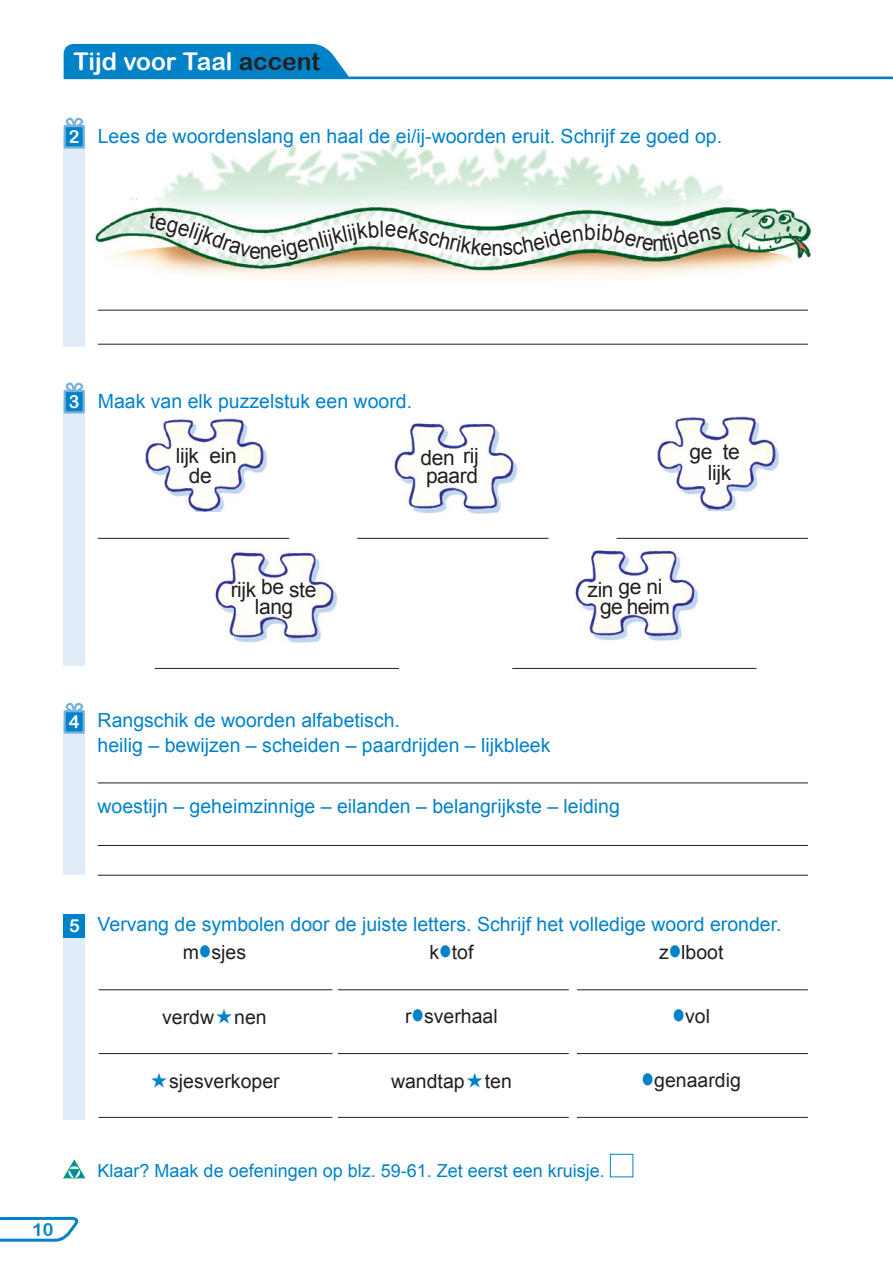
<style>
.page{position:relative;width:893px;height:1263px;background:#fff}
.page>*{position:absolute;margin:0;border:0;box-sizing:border-box;transform-origin:0 0}
.t1{font:24.45px "Arial Rounded MT Bold";color:#fff}
.t2{font:22.5px "Arial";color:#231f20;scale:.92 1}
.t3{font:21px "Arial";letter-spacing:-.02em;color:#231f20}
.t4{font:19.5px "Arial";color:#0082c8}
.t5{font:19.5px "Arial";color:#231f20}
.t6{font:18px "Arial";color:#0082c8}
.t7{font:18px "Arial Rounded MT Bold";color:#0082c8}
.t8{font:18px "Arial Rounded MT Bold";color:#fff}
.s1{color:#231f20}
.s2{font-family:"Arial Rounded MT Bold";font-size:18px;color:#fff}
.s3{color:#0082c8}
</style>
<div class="page">
<svg style="left:63px;top:43px;width:308px;height:34px;background:#2393cf"></svg>
<hr style="left:64px;top:77px;width:829px;height:2px;background:#0082c8">
<svg style="left:0;top:1216px;width:79px;height:26px"></svg>
<img style="left:215px;top:552px;width:123px;height:91px">
<img style="left:575px;top:550px;width:124px;height:91px">
<img style="left:394px;top:423px;width:124px;height:91px">
<img style="left:657px;top:416px;width:122px;height:94px">
<img style="left:145px;top:418px;width:122px;height:94px">
<img style="left:63px;top:129px;width:749px;height:159px">
<svg style="left:63px;top:117px;width:21px;height:12px"></svg>
<svg style="left:63px;top:382px;width:21px;height:12px"></svg>
<svg style="left:63px;top:702px;width:21px;height:12px"></svg>
<div style="left:64px;top:138px;width:21px;height:208px;background:#e0ecf7"></div>
<div style="left:64px;top:403px;width:21px;height:262px;background:#e0ecf7"></div>
<div style="left:64px;top:723px;width:21px;height:152px;background:#e0ecf7"></div>
<div style="left:65px;top:126px;width:19px;height:21px;background:#0082c8"></div>
<div style="left:64px;top:125px;width:21px;height:24px;border:2px solid #76b1df"></div>
<div style="left:65px;top:391px;width:19px;height:21px;background:#0082c8"></div>
<div style="left:64px;top:390px;width:21px;height:23px;border:2px solid #76b1df"></div>
<div style="left:65px;top:711px;width:19px;height:21px;background:#0082c8"></div>
<div style="left:64px;top:710px;width:21px;height:24px;border:2px solid #76b1df"></div>
<div style="left:64px;top:925px;width:21px;height:194px;background:#e0ecf7"></div>
<div style="left:64px;top:914px;width:21px;height:23px;background:#0082c8"></div>
<hr style="left:98px;top:782px;width:710px;height:1px;background:#231f20">
<hr style="left:98px;top:845px;width:710px;height:1px;background:#231f20">
<hr style="left:98px;top:875px;width:710px;height:1px;background:#231f20">
<hr style="left:98px;top:310px;width:710px;height:1px;background:#231f20">
<hr style="left:98px;top:344px;width:710px;height:1px;background:#231f20">
<hr style="left:98px;top:538px;width:191px;height:1px;background:#231f20">
<hr style="left:357px;top:538px;width:192px;height:1px;background:#231f20">
<hr style="left:617px;top:538px;width:191px;height:1px;background:#231f20">
<hr style="left:155px;top:668px;width:244px;height:1px;background:#231f20">
<hr style="left:512px;top:668px;width:244px;height:1px;background:#231f20">
<div style="left:610px;top:1154px;width:23px;height:23px;border:1px solid #0082c8"></div>
<hr style="left:99px;top:1117px;width:233px;height:1px;background:#231f20">
<hr style="left:99px;top:1053px;width:233px;height:1px;background:#231f20">
<hr style="left:99px;top:989px;width:233px;height:1px;background:#231f20">
<hr style="left:338px;top:1117px;width:231px;height:1px;background:#231f20">
<hr style="left:338px;top:1053px;width:231px;height:1px;background:#231f20">
<hr style="left:338px;top:989px;width:231px;height:1px;background:#231f20">
<hr style="left:577px;top:1117px;width:231px;height:1px;background:#231f20">
<hr style="left:577px;top:1053px;width:231px;height:1px;background:#231f20">
<hr style="left:577px;top:989px;width:231px;height:1px;background:#231f20">
<svg style="left:64px;top:1160px;width:21px;height:18px"></svg>
<svg style="left:149px;top:213px;width:160px;height:47px"></svg>
<svg style="left:332px;top:220px;width:322px;height:36px"></svg>
<svg style="left:661px;top:226px;width:60px;height:27px"></svg>
<p class="t1" style="left:74px;top:47px;width:248px">Tijd voor Taal <span class="s1">accent</span></p>
<p class="t8" style="left:69px;top:126px;width:12px">2</p>
<p class="t4" style="left:98px;top:124px;width:626px">Lees de woordenslang en haal de ei/ij-woorden eruit. Schrijf ze goed op.</p>
<p class="t2" style="left:305px;top:229px;width:29px;rotate:-14deg">nlij</p>
<p class="t2" style="left:652px;top:229px;width:14px">n</p>
<p class="t8" style="left:69px;top:391px;width:12px">3</p>
<p class="t4" style="left:98px;top:389px;width:316px">Maak van elk puzzelstuk een woord.</p>
<p class="t3" style="left:176px;top:441px;width:62px">lijk ein</p>
<p class="t3" style="left:189px;top:462px;width:24px">de</p>
<p class="t3" style="left:421px;top:443px;width:60px">den rij</p>
<p class="t3" style="left:426px;top:462px;width:54px">paard</p>
<p class="t3" style="left:689px;top:437px;width:52px">ge te</p>
<p class="t3" style="left:708px;top:459px;width:25px">lijk</p>
<p class="t3" style="left:231px;top:576px;width:87px">rijk be ste</p>
<p class="t3" style="left:588px;top:573px;width:76px">zin ge ni</p>
<p class="t3" style="left:255px;top:593px;width:40px">lang</p>
<p class="t3" style="left:600px;top:593px;width:71px">ge heim</p>
<p class="t4" style="left:69px;top:708px;width:333px"><span class="s2">4</span> Rangschik de woorden alfabetisch.</p>
<p class="t4" style="left:98px;top:733px;width:455px">heilig – bewijzen – scheiden – paardrijden – lijkbleek</p>
<p class="t4" style="left:98px;top:794px;width:524px">woestijn – geheimzinnige – eilanden – belangrijkste – leiding</p>
<p class="t4" style="left:69px;top:911px;width:714px"><span class="s2">5</span> Vervang de symbolen door de juiste letters. Schrijf het volledige woord eronder.</p>
<p class="t5" style="left:183px;top:939px;width:65px">m<span class="s3">●</span>sjes</p>
<p class="t5" style="left:429px;top:939px;width:45px">k<span class="s3">●</span>tof</p>
<p class="t5" style="left:659px;top:939px;width:66px">z<span class="s3">●</span>lboot</p>
<p class="t5" style="left:162px;top:1004px;width:106px">verdw nen</p>
<p class="t5" style="left:405px;top:1003px;width:94px">r<span class="s3">●</span>sverhaal</p>
<p class="t5" style="left:672px;top:1003px;width:39px"><span class="s3">●</span>vol</p>
<p class="t5" style="left:169px;top:1068px;width:112px">sjesverkoper</p>
<p class="t5" style="left:391px;top:1068px;width:122px">wandtap ten</p>
<p class="t5" style="left:642px;top:1067px;width:101px"><span class="s3">●</span>genaardig</p>
<p class="t7" style="left:32px;top:1218px;width:23px">10</p>
<p class="t6" style="left:98px;top:1159px;width:509px">Klaar? Maak de oefeningen op blz. 59-61. Zet eerst een kruisje.</p>
</div>
